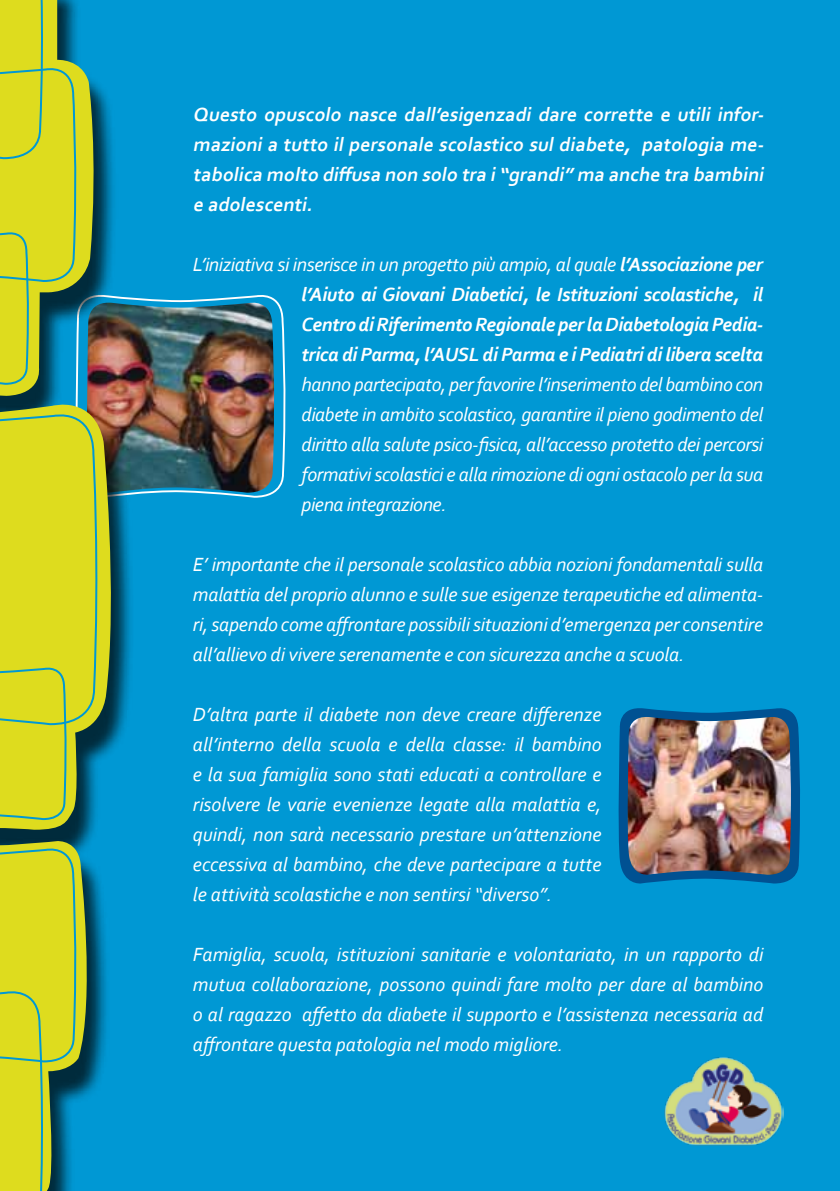
<style>
.page{position:relative;width:840px;height:1191px;background:#fff}
.page>*{position:absolute;margin:0;border:0;box-sizing:border-box;transform-origin:0 0}
.t1{font:italic 20px/30px "Corbel";letter-spacing:-.005em;color:#fff;text-align:justify}
.t2{font:italic 700 20px/30px "Corbel";letter-spacing:-.02em;color:#fff;text-align:justify}
.t3{font:italic 700 20px/30px "Corbel";color:#fff;text-align:justify}
.s1{font-weight:400}
</style>
<div class="page">
<div style="left:0;top:0;width:839px;height:1191px;background:#0098d4"></div>
<svg style="left:133px;top:295px;width:153px;height:203px"></svg>
<img style="left:133px;top:300px;width:143px;height:194px">
<div style="left:0;top:0;width:133px;height:1191px;background:#000;opacity:.72"></div>
<svg style="left:100px;top:0;width:18px;height:1191px"></svg>
<svg style="left:0;top:0;width:100px;height:1191px;background:#a6be3a"></svg>
<svg style="left:618px;top:708px;width:182px;height:176px"></svg>
<img style="left:626px;top:715px;width:166px;height:161px">
<img style="left:664px;top:1057px;width:118px;height:89px">
<p class="t3" style="left:193px;top:99px;width:576px">Questo opuscolo nasce dall’esigenzadi dare corrette e utili infor&shy;mazionia tutto il personale scolastico sul diabete, patologia me&shy;tabolica molto diffusa non solo tra i“grandi” ma anche tra bambini e adolescenti.</p>
<p class="t2" style="left:301px;top:249px;width:463px;text-indent:-108px"><span class="s1">L’iniziativa si inserisce in un progetto più ampio, al quale</span> l’Associazione per l’Aiuto ai Giovani Diabetici, le Istituzioni scolastiche, il Centro di Riferimento Regionale per la Diabetologia Pedia&shy;trica di Parma, l’AUSL di Parma e i Pediatri di libera scelta</p>
<p class="t1" style="left:301px;top:369px;width:463px">hanno partecipato, per favorire l’inserimento del bambino con diabete in ambito scolastico, garantire il pieno godimento del diritto alla salute psico-fisica, all’accesso protetto dei percorsi formativi scolastici e alla rimozione di ogni ostacolo per la sua piena integrazione.</p>
<p class="t1" style="left:193px;top:549px;width:571px">E’ importante che il personale scolastico abbia nozioni fondamentali sulla malattia del proprio alunno e sulle sue esigenze terapeutiche ed alimenta&shy;ri, sapendo come affrontare possibili situazioni d’emergenza per consentire all’allievo di vivere serenamente e con sicurezza anche a scuola.</p>
<p class="t1" style="left:193px;top:699px;width:410px">D’altra parte il diabete non deve creare differenze all’interno della scuola e della classe: il bambino e la sua famiglia sono stati educati a controllare e risolvere le varie evenienze legate alla malattia e, quindi, non sarà necessario prestare un’attenzione eccessiva al bambino, che deve partecipare a tutte le attività scolastiche e non sentirsi “diverso”.</p>
<p class="t1" style="left:193px;top:939px;width:571px">Famiglia, scuola, istituzioni sanitarie e volontariato, in un rapporto di mutua collaborazione, possono quindi fare molto per dare al bambino o al ragazzo affetto da diabete il supporto e l’assistenza necessaria ad affrontare questa patologia nel modo migliore.</p>
</div>
